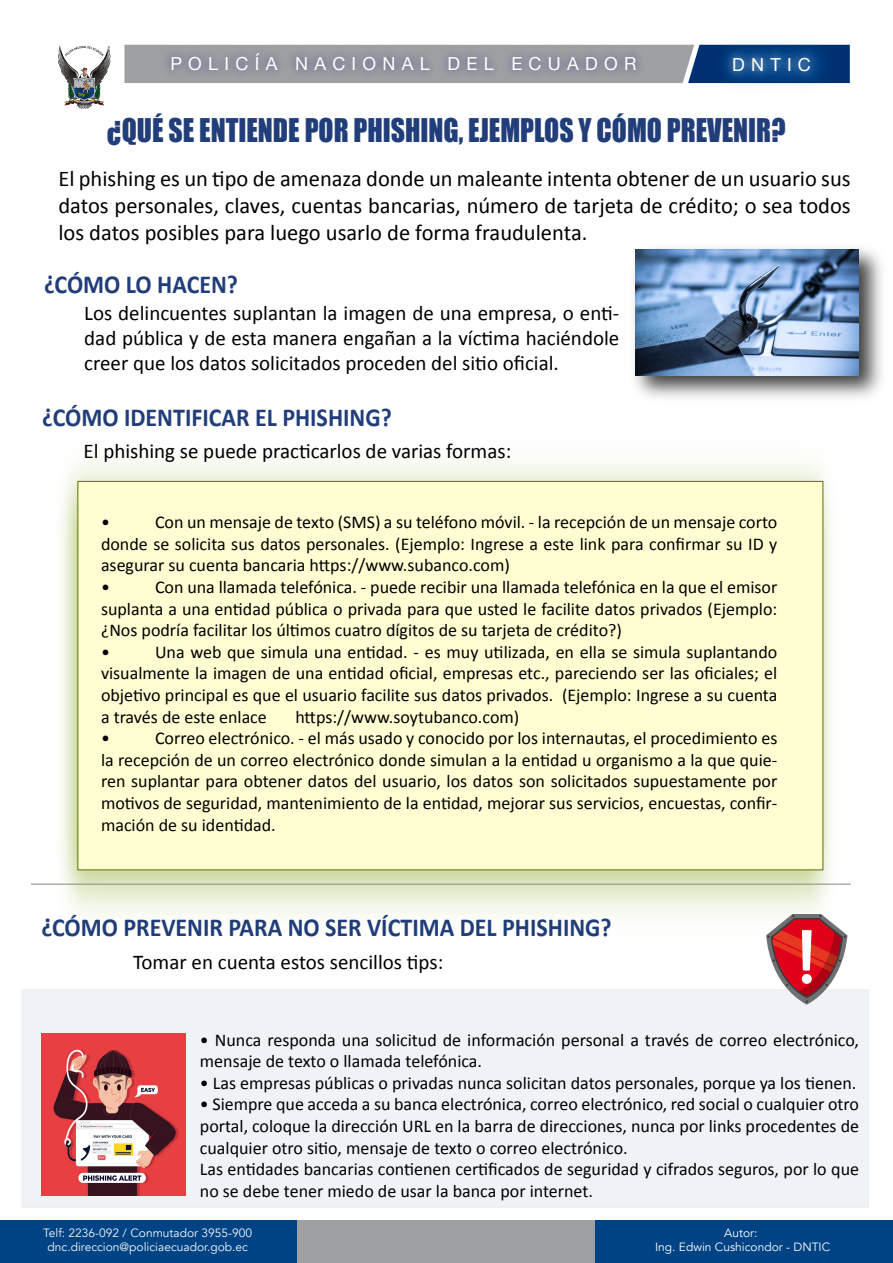
<style>
.page{position:relative;width:893px;height:1263px;background:#fff}
.page>*{position:absolute;margin:0;border:0;box-sizing:border-box;transform-origin:0 0}
.t1{font:30px "Impact";color:#213e7a;scale:.92 1}
.t2{font:700 25.95px "Calibri";color:#213e7a;scale:.92 1}
.t3{font:22.5px/27px "Calibri";color:#000;text-align:justify}
.t4{font:21px/25.2px "Calibri";color:#000;text-align:justify}
.t5{font:18px/21.6px "Calibri";color:#000}
.t6{font:18px "Helvetica Neue";letter-spacing:.35em;color:#fff}
.t7{font:12px/13.5px "Avenir";color:#f7f7f8;text-align:center}
.t8{font:12px/13.5px "Avenir";color:#fff;text-align:center}
</style>
<div class="page">
<svg style="left:133px;top:45px;width:717px;height:38px;background:#7d8a9c"></svg>
<img style="left:706px;top:44px;width:136px;height:40px">
<img style="left:718px;top:43px;width:113px;height:42px">
<img style="left:157px;top:44px;width:499px;height:39px">
<img style="left:124px;top:44px;width:9px;height:39px">
<svg style="left:58px;top:46px;width:53px;height:63px"></svg>
<div style="left:0;top:1220px;width:893px;height:43px;background:#004385"></div>
<div style="left:298px;top:1220px;width:297px;height:43px;background:#9ea0a2"></div>
<img style="left:61px;top:461px;width:771px;height:455px">
<div style="left:77px;top:481px;width:746px;height:389px;background:#fffdd2;border:1px solid #676c00"></div>
<div style="left:22px;top:990px;width:847px;height:217px;background:#eff2f6"></div>
<hr style="left:31px;top:883px;width:820px;height:2px;background:#8c8c8c">
<svg style="left:766px;top:914px;width:81px;height:91px"></svg>
<img style="left:634px;top:248px;width:248px;height:150px">
<img style="left:636px;top:249px;width:223px;height:126px">
<img style="left:41px;top:1033px;width:145px;height:163px">
<p class="t6" style="left:170px;top:51px;width:468px">POLICÍA NACIONAL DEL ECUADOR</p>
<p class="t6" style="left:732px;top:51px;width:80px">DNTIC</p>
<h1 class="t1" style="left:107px;top:107px;width:739px">¿QUÉ SE ENTIENDE POR PHISHING, EJEMPLOS Y CÓMO PREVENIR?</h1>
<p class="t3" style="left:58px;top:164px;width:794px">El phishing es un tipo de amenaza donde un maleante intenta obtener de un usuario sus datos personales, claves, cuentas bancarias, número de tarjeta de crédito; o sea todos los datos posibles para luego usarlo de forma fraudulenta.</p>
<h2 class="t2" style="left:44px;top:266px;width:212px">¿CÓMO LO HACEN?</h2>
<p class="t4" style="left:84px;top:299px;width:537px">Los delincuentes suplantan la imagen de una empresa, o enti&shy;dad pública y de esta manera engañan a la víctima haciéndole creer que los datos solicitados proceden del sitio oficial.</p>
<h2 class="t2" style="left:42px;top:399px;width:381px">¿CÓMO IDENTIFICAR EL PHISHING?</h2>
<p class="t4" style="left:84px;top:438px;width:429px">El phishing se puede practicarlos de varias formas:</p>
<p class="t5" style="left:101px;top:511px;width:678px;text-indent:54px">Con un mensaje de texto (SMS) a su teléfono móvil. - la recepción de un mensaje corto donde se solicita sus datos personales. (Ejemplo: Ingrese a este link para confirmar su ID y asegurar su cuenta bancaria https://www.subanco.com)<br>•</p>
<p class="t5" style="left:101px;top:511px;width:10px">•</p>
<p class="t5" style="left:101px;top:575px;width:678px;text-indent:54px">Con una llamada telefónica. - puede recibir una llamada telefónica en la que el emisor suplanta a una entidad pública o privada para que usted le facilite datos privados (Ejemplo: ¿Nos podría facilitar los últimos cuatro dígitos de su tarjeta de crédito?)<br>•</p>
<p class="t5" style="left:101px;top:640px;width:678px;text-align:justify;text-indent:54px">Una web que simula una entidad. - es muy utilizada, en ella se simula suplantando visualmente la imagen de una entidad oficial, empresas etc., pareciendo ser las oficiales; el objetivo principal es que el usuario facilite sus datos privados. (Ejemplo: Ingrese a su cuenta a través de este enlace</p>
<p class="t5" style="left:295px;top:705px;width:225px">https://www.soytubanco.com)</p>
<p class="t5" style="left:101px;top:727px;width:678px;text-align:justify;text-indent:54px">Correo electrónico. - el más usado y conocido por los internautas, el procedimiento es la recepción de un correo electrónico donde simulan a la entidad u organismo a la que quie&shy;ren suplantar para obtener datos del usuario, los datos son solicitados supuestamente por motivos de seguridad, mantenimiento de la entidad, mejorar sus servicios, encuestas, confir&shy;mación de su identidad.</p>
<p class="t5" style="left:101px;top:727px;width:10px">•</p>
<h2 class="t2" style="left:42px;top:909px;width:621px">¿CÓMO PREVENIR PARA NO SER VÍCTIMA DEL PHISHING?</h2>
<p class="t4" style="left:133px;top:948px;width:312px">Tomar en cuenta estos sencillos tips:</p>
<p class="t5" style="left:200px;top:1028px;width:661px">• Nunca responda una solicitud de información personal a través de correo electrónico, mensaje de texto o llamada telefónica.</p>
<p class="t5" style="left:200px;top:1071px;width:658px">• Las empresas públicas o privadas nunca solicitan datos personales, porque ya los tienen.</p>
<p class="t5" style="left:200px;top:1093px;width:661px">• Siempre que acceda a su banca electrónica, correo electrónico, red social o cualquier otro portal, coloque la dirección URL en la barra de direcciones, nunca por links procedentes de cualquier otro sitio, mensaje de texto o correo electrónico.<br>Las entidades bancarias contienen certificados de seguridad y cifrados seguros, por lo que no se debe tener miedo de usar la banca por internet.</p>
<p class="t7" style="left:43px;top:1227px;width:210px">Telf: 2236-092 / Conmutador 3955-900 dnc.direccion@policiaecuador.gob.ec</p>
<p class="t8" style="left:655px;top:1227px;width:177px">Autor:<br>Ing. Edwin Cushicondor - DNTIC</p>
</div>
